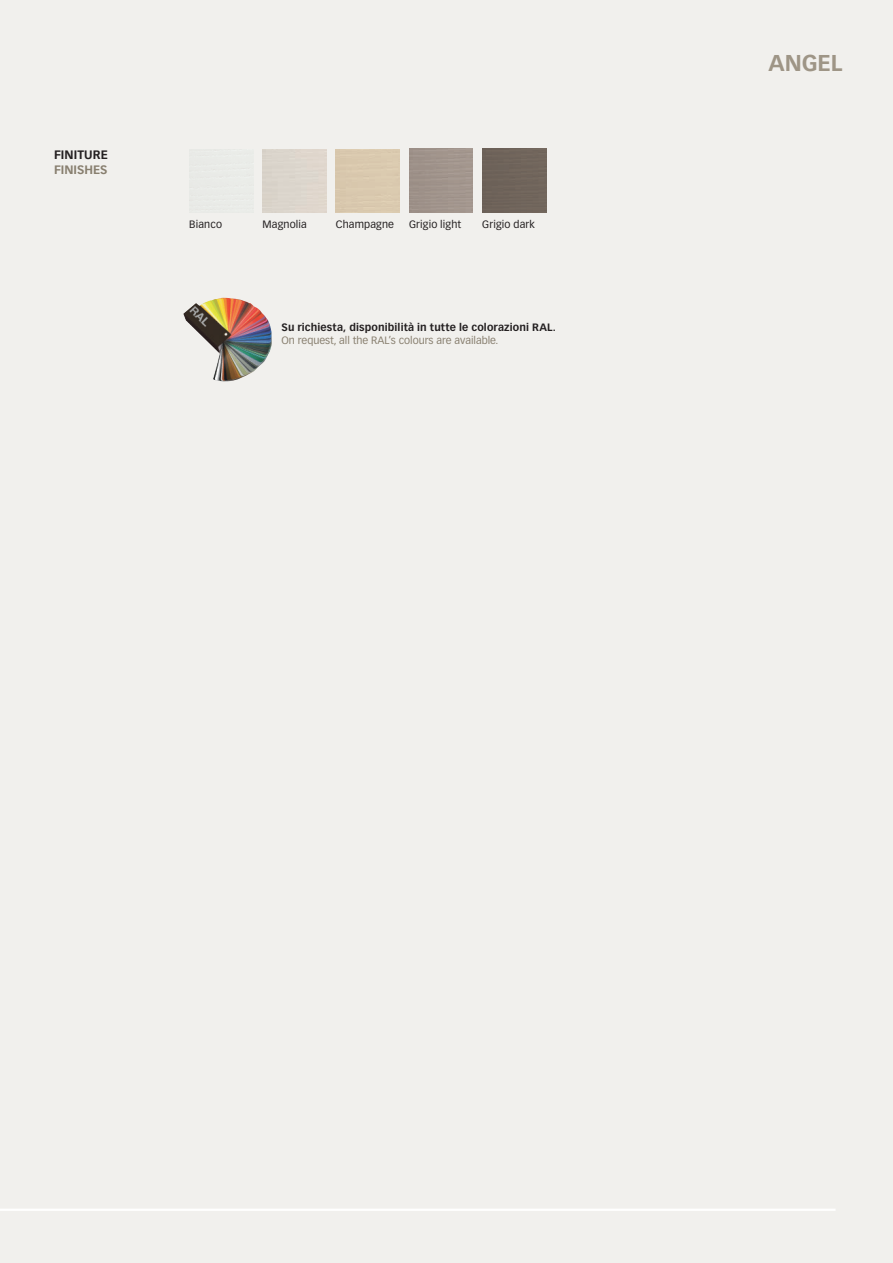
<style>
.page{position:relative;width:893px;height:1263px;background:#f1f0ed}
.page>*{position:absolute;margin:0;border:0;box-sizing:border-box;transform-origin:0 0}
.t1{font:700 22.5px "Vectora LT Std";color:#9e9586}
.t2{font:700 12px "Vectora LT Std";letter-spacing:.01em;color:#231f20}
.t3{font:700 12px "Vectora LT Std";color:#887f6f}
.t4{font:700 10.5px "Vectora LT Std";letter-spacing:.015em;color:#231f20}
.t5{font:10.5px "Vectora LH";letter-spacing:.015em;color:#231f20}
.t6{font:10.5px "Vectora LH";letter-spacing:-.005em;color:#887f6f}
</style>
<div class="page">
<hr style="left:0;top:1208px;width:836px;height:3px;background:#fff">
<div style="left:482px;top:149px;width:64px;height:64px;background:#70645b"></div>
<img style="left:183px;top:298px;width:89px;height:83px">
<p class="t2" style="left:54px;top:148px;width:55px">FINITURE</p>
<p class="t3" style="left:54px;top:162px;width:55px">FINISHES</p>
<p class="t5" style="left:189px;top:218px;width:34px">Bianco</p>
<p class="t5" style="left:263px;top:218px;width:46px">Magnolia</p>
<p class="t5" style="left:336px;top:218px;width:60px">Champagne</p>
<p class="t5" style="left:409px;top:218px;width:54px">Grigio light</p>
<p class="t5" style="left:482px;top:218px;width:54px">Grigio dark</p>
<p class="t4" style="left:282px;top:321px;width:276px">Su richiesta, disponibilità in tutte le colorazioni RAL.</p>
<p class="t6" style="left:282px;top:334px;width:219px">On request, all the RAL’s colours are available.</p>
<h1 class="t1" style="left:768px;top:50px;width:76px">ANGEL</h1>
</div>
